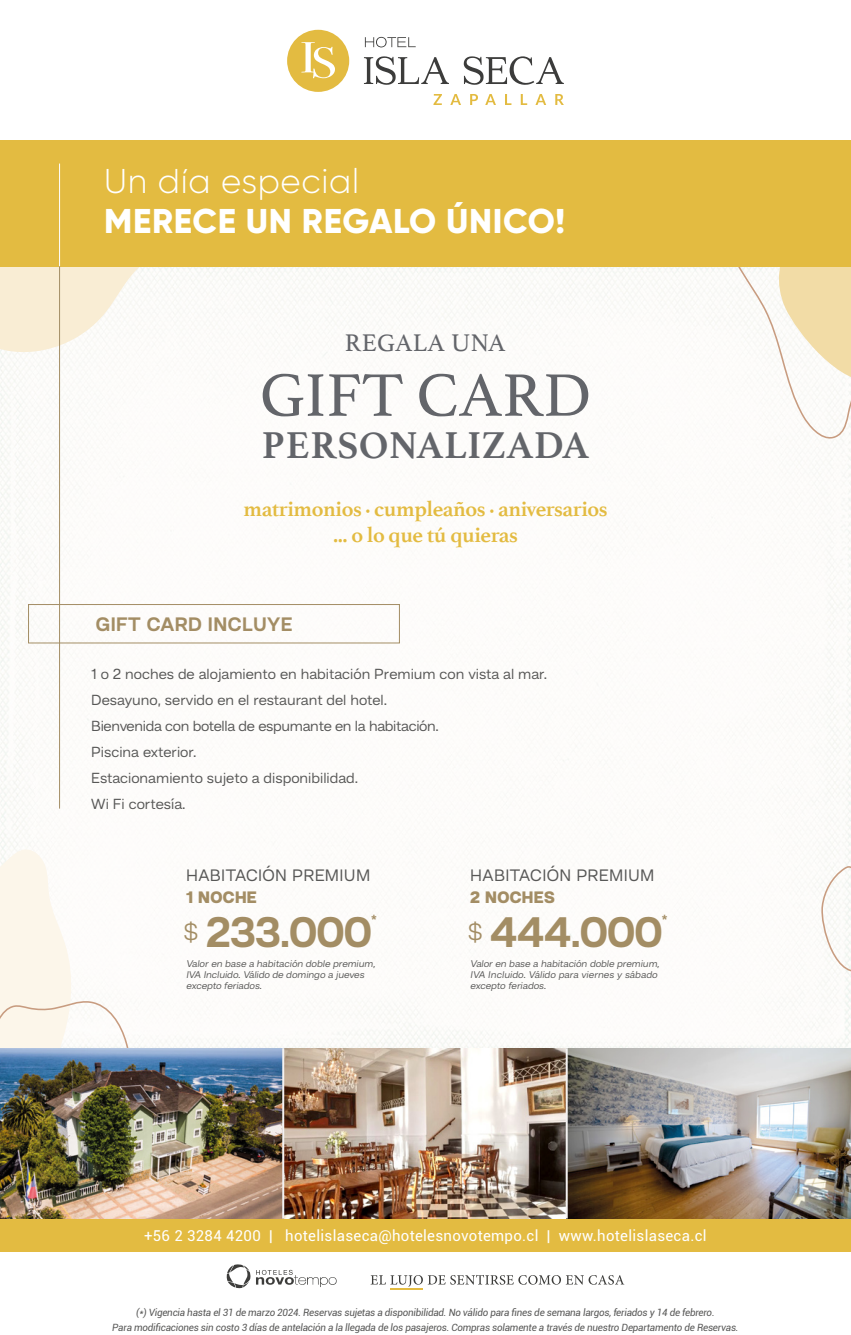
<style>
.page{position:relative;width:851px;height:1335px;background:#fff}
.page>*{position:absolute;margin:0;border:0;box-sizing:border-box;transform-origin:0 0}
.t1{font:63.3px "Athelas";color:#63656a}
.t2{font:700 43.8px "Hando Trial";letter-spacing:-.02em;color:#a38d64}
.t3{font:700 39.2px "Athelas";letter-spacing:.02em;color:#63656a}
.t4{font:800 34.4px "Gilroy";letter-spacing:.02em;color:#fff}
.t5{font:300 34.4px "Gilroy";letter-spacing:.02em;color:#fff}
.t6{font:25.3px "Athelas";letter-spacing:.02em;color:#63656a}
.t7{font:700 22px/26.4px "Athelas";letter-spacing:-.02em;color:#e3bb41;text-align:center}
.t8{font:700 20px "Hando Trial";letter-spacing:.02em;color:#a38d64}
.t9{font:17px "Hando Trial";letter-spacing:.02em;color:#585857}
.t10{font:900 17px "Hando Trial";letter-spacing:.02em;color:#a38d64}
.t11{font:15px/26px "Hando Trial";color:#575756}
.t12{font:15px "Roboto";letter-spacing:.02em;color:#fff}
.t13{font:700 12.2px "Hando Trial";color:#a38d64}
.t14{font:italic 10px/15px "Roboto";letter-spacing:-.02em;color:#585857;text-align:center}
.t15{font:italic 10px/11px "Hando Trial";color:#585857}
</style>
<div class="page">
<img style="left:0;top:267px;width:851px;height:952px">
<svg style="left:723px;top:267px;width:128px;height:173px"></svg>
<svg style="left:820px;top:865px;width:31px;height:122px"></svg>
<svg style="left:0;top:849px;width:142px;height:199px"></svg>
<svg style="left:0;top:267px;width:174px;height:96px"></svg>
<div style="left:0;top:140px;width:851px;height:127px;background:#e3bb41"></div>
<svg style="left:433px;top:94px;width:9px;height:11px"></svg>
<svg style="left:450px;top:94px;width:11px;height:11px"></svg>
<svg style="left:470px;top:94px;width:8px;height:11px"></svg>
<svg style="left:485px;top:94px;width:11px;height:11px"></svg>
<svg style="left:505px;top:94px;width:6px;height:11px"></svg>
<svg style="left:521px;top:94px;width:6px;height:11px"></svg>
<svg style="left:535px;top:94px;width:11px;height:11px"></svg>
<svg style="left:555px;top:94px;width:9px;height:11px"></svg>
<svg style="left:364px;top:56px;width:85px;height:29px"></svg>
<svg style="left:464px;top:56px;width:100px;height:29px"></svg>
<svg style="left:365px;top:37px;width:51px;height:10px"></svg>
<svg style="left:287px;top:30px;width:62px;height:62px"></svg>
<div style="left:1px;top:1218px;width:850px;height:34px;background:#e3bb41"></div>
<hr style="left:282px;top:1048px;width:2px;height:171px;background:#f3f1f1">
<hr style="left:566px;top:1048px;width:2px;height:171px;background:#f3f1f1">
<svg style="left:226px;top:1264px;width:111px;height:25px"></svg>
<svg style="left:371px;top:1275px;width:253px;height:12px"></svg>
<hr style="left:390px;top:1288px;width:33px;height:2px;background:#e3bb41">
<div style="left:28px;top:604px;width:372px;height:39px;border:1px solid #a38d64"></div>
<hr style="left:59px;top:266px;width:1px;height:543px;background:#a38d64">
<hr style="left:59px;top:164px;width:1px;height:102px;background:#fff">
<h3 class="t5" style="left:104px;top:160px;width:256px">Un día especial</h3>
<h3 class="t4" style="left:104px;top:200px;width:462px">MERECE UN REGALO ÚNICO!</h3>
<h3 class="t6" style="left:345px;top:323px;width:162px">REGALA UNA</h3>
<h1 class="t1" style="left:260px;top:345px;width:333px">GIFT CARD</h1>
<h3 class="t3" style="left:262px;top:413px;width:329px">PERSONALIZADA</h3>
<h3 class="t7" style="left:243px;top:495px;width:366px">matrimonios · cumpleaños · aniversarios ... o lo que tú quieras</h3>
<h3 class="t8" style="left:96px;top:612px;width:198px">GIFT CARD INCLUYE</h3>
<p class="t11" style="left:91px;top:661px;width:457px">1 o 2 noches de alojamiento en habitación Premium con vista al mar.<br>Desayuno, servido en el restaurant del hotel.<br>Bienvenida con botella de espumante en la habitación.<br>Piscina exterior.<br>Estacionamiento sujeto a disponibilidad.<br>Wi Fi cortesía.</p>
<h3 class="t9" style="left:186px;top:865px;width:186px">HABITACIÓN PREMIUM</h3>
<h3 class="t10" style="left:186px;top:887px;width:72px">1 NOCHE</h3>
<h2 class="t2" style="left:184px;top:905px;width:190px"><sup>$</sup> 233.000</h2>
<p class="t13" style="left:371px;top:911px;width:7px">*</p>
<p class="t15" style="left:186px;top:958px;width:191px">Valor en base a habitación doble premium,<br>IVA Incluido. Válido de domingo a jueves excepto feriados.</p>
<h3 class="t9" style="left:470px;top:865px;width:186px">HABITACIÓN PREMIUM</h3>
<h3 class="t10" style="left:470px;top:887px;width:86px">2 NOCHES</h3>
<h2 class="t2" style="left:468px;top:905px;width:197px"><sup>$</sup> 444.000</h2>
<p class="t13" style="left:662px;top:911px;width:7px">*</p>
<p class="t15" style="left:470px;top:958px;width:191px">Valor en base a habitación doble premium,<br>IVA Incluido. Válido para viernes y sábado excepto feriados.</p>
<h3 class="t12" style="left:144px;top:1225px;width:564px">+56 2 3284 4200 | hotelislaseca@hotelesnovotempo.cl | www.hotelislaseca.cl</h3>
<p class="t14" style="left:112px;top:1304px;width:628px">(*) Vigencia hasta el 31 de marzo 2024. Reservas sujetas a disponibilidad. No válido para fines de semana largos, feriados y 14 de febrero.<br>Para modificaciones sin costo 3 días de antelación a la llegada de los pasajeros. Compras solamente a través de nuestro Departamento de Reservas.</p>
</div>
